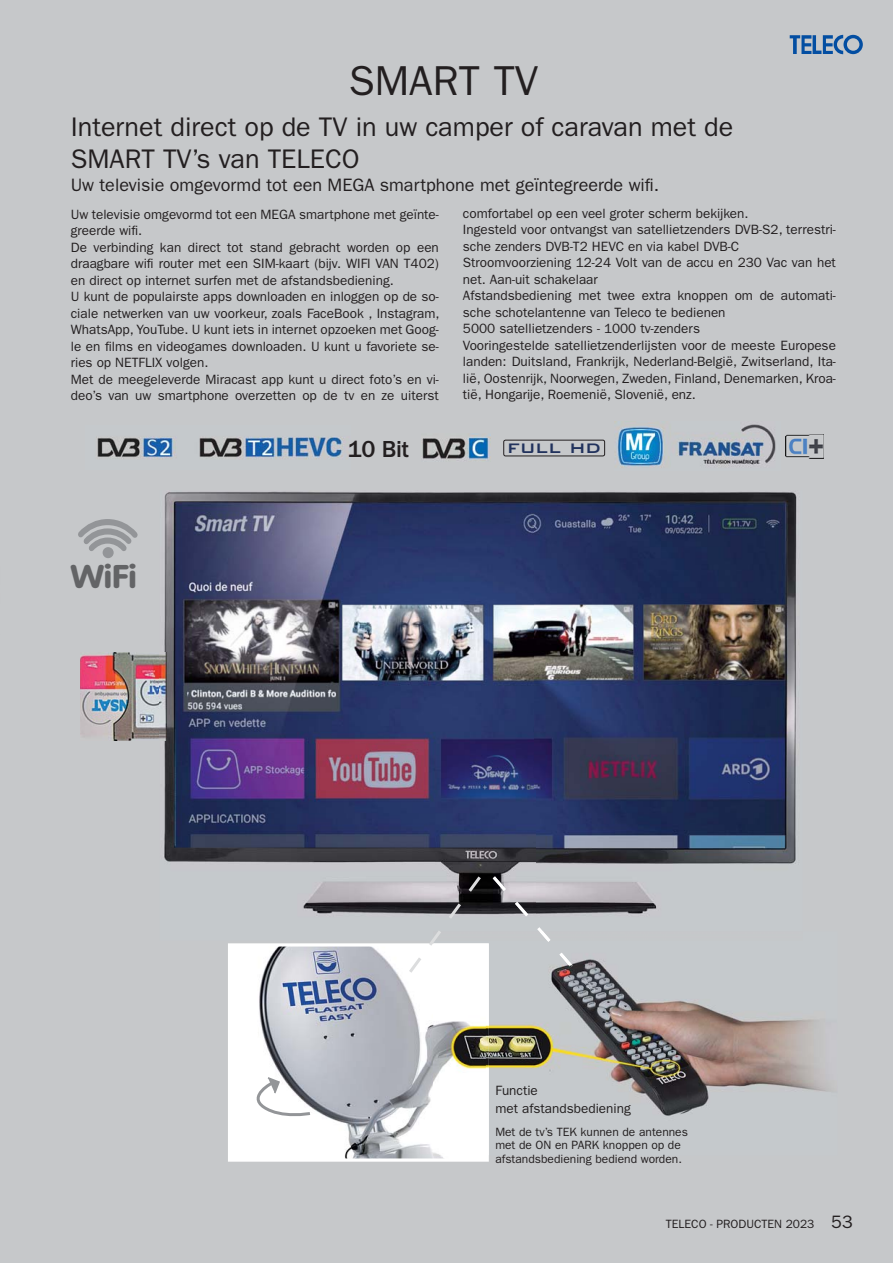
<style>
.page{position:relative;width:893px;height:1263px;background:#c6c8ca}
.page>*{position:absolute;margin:0;border:0;box-sizing:border-box;transform-origin:0 0}
.t1{font:42px "Franklin Gothic";color:#231f20}
.t2{font:700 32.4px "VAG Rounded";color:#636466;scale:1.15 1}
.t3{font:27px/32.4px "Franklin Gothic";color:#231f20}
.t4{font:500 24px "Franklin Gothic";color:#231f20}
.t5{font:500 22.5px "Bank Gothic BT";letter-spacing:.005em;color:#21325d}
.t6{font:18px "Franklin Gothic";color:#231f20}
.t7{font:13.5px/16.5px "Franklin Gothic";color:#231f20}
.t8{font:12px/13.5px "Franklin Gothic";color:#231f20}
</style>
<div class="page">
<svg style="left:228px;top:943px;width:261px;height:219px"></svg>
<img style="left:97px;top:436px;width:246px;height:23px">
<img style="left:422px;top:437px;width:68px;height:24px">
<div style="left:503px;top:440px;width:102px;height:16px;border:1px solid #231f20;border-radius:2px"></div>
<img style="left:786px;top:434px;width:37px;height:24px">
<img style="left:614px;top:421px;width:162px;height:47px">
<img style="left:80px;top:652px;width:80px;height:89px">
<svg style="left:78px;top:519px;width:60px;height:38px"></svg>
<div style="left:103px;top:547px;width:11px;height:11px;background:#939598;border-radius:50%"></div>
<img style="left:160px;top:491px;width:637px;height:424px">
<svg style="left:493px;top:876px;width:102px;height:55px"></svg>
<img style="left:489px;top:960px;width:342px;height:156px">
<img style="left:434px;top:943px;width:55px;height:213px">
<img style="left:539px;top:931px;width:56px;height:62px">
<svg style="left:406px;top:873px;width:78px;height:103px"></svg>
<svg style="left:247px;top:1076px;width:66px;height:47px;background:#dcddde"></svg>
<svg style="left:790px;top:35px;width:73px;height:19px"></svg>
<h1 class="t1" style="left:349px;top:66px;width:191px">SMART TV</h1>
<h3 class="t3" style="left:71px;top:112px;width:664px">Internet direct op de TV in uw camper of caravan met de<br>SMART TV’s van TELECO</h3>
<h3 class="t6" style="left:71px;top:179px;width:590px">Uw televisie omgevormd tot een MEGA smartphone met geïntegreerde wifi.</h3>
<p class="t7" style="left:71px;top:207px;width:370px">Uw televisie omgevormd tot een MEGA smartphone met geïnte&shy;greerde wifi.<br>De verbinding kan direct tot stand gebracht worden op een draagbare wifi router met een SIM-kaart (bijv. WIFI VAN T402) en direct op internet surfen met de afstandsbediening.<br>U kunt de populairste apps downloaden en inloggen op de so&shy;ciale netwerken van uw voorkeur, zoals FaceBook , Instagram, WhatsApp, YouTube. U kunt iets in internet opzoeken met Goog&shy;le en films en videogames downloaden. U kunt u favoriete se&shy;ries op NETFLIX volgen.<br>Met de meegeleverde Miracast app kunt u direct foto’s en vi&shy;deo’s van uw smartphone overzetten op de tv en ze uiterst</p>
<h3 class="t4" style="left:348px;top:440px;width:63px">10 Bit</h3>
<p class="t7" style="left:463px;top:206px;width:374px">comfortabel op een veel groter scherm bekijken.<br>Ingesteld voor ontvangst van satellietzenders DVB-S2, terrestri&shy;sche zenders DVB-T2 HEVC en via kabel DVB-C Stroomvoorziening 12-24 Volt van de accu en 230 Vac van het net. Aan-uit schakelaar<br>Afstandsbediening met twee extra knoppen om de automati&shy;sche schotelantenne van Teleco te bedienen<br>5000 satellietzenders - 1000 tv-zenders<br>Vooringestelde satellietzenderlijsten voor de meeste Europese landen: Duitsland, Frankrijk, Nederland-België, Zwitserland, Ita&shy;lië, Oostenrijk, Noorwegen, Zweden, Finland, Denemarken, Kroa&shy;tië, Hongarije, Roemenië, Slovenië, enz.</p>
<h3 class="t5" style="left:507px;top:432px;width:95px">full hd</h3>
<h2 class="t2" style="left:70px;top:563px;width:59px">WiFi</h2>
<p class="t7" style="left:495px;top:1082px;width:137px;line-height:18px">Functie<br>met afstandsbediening</p>
<p class="t8" style="left:495px;top:1126px;width:194px">Met de tv’s TEK kunnen de antennes met de ON en PARK knoppen op de afstandsbediening bediend worden.</p>
<p class="t8" style="left:666px;top:1218px;width:150px">TELECO - PRODUCTEN 2023</p>
<h3 class="t6" style="left:831px;top:1216px;width:23px">53</h3>
</div>
